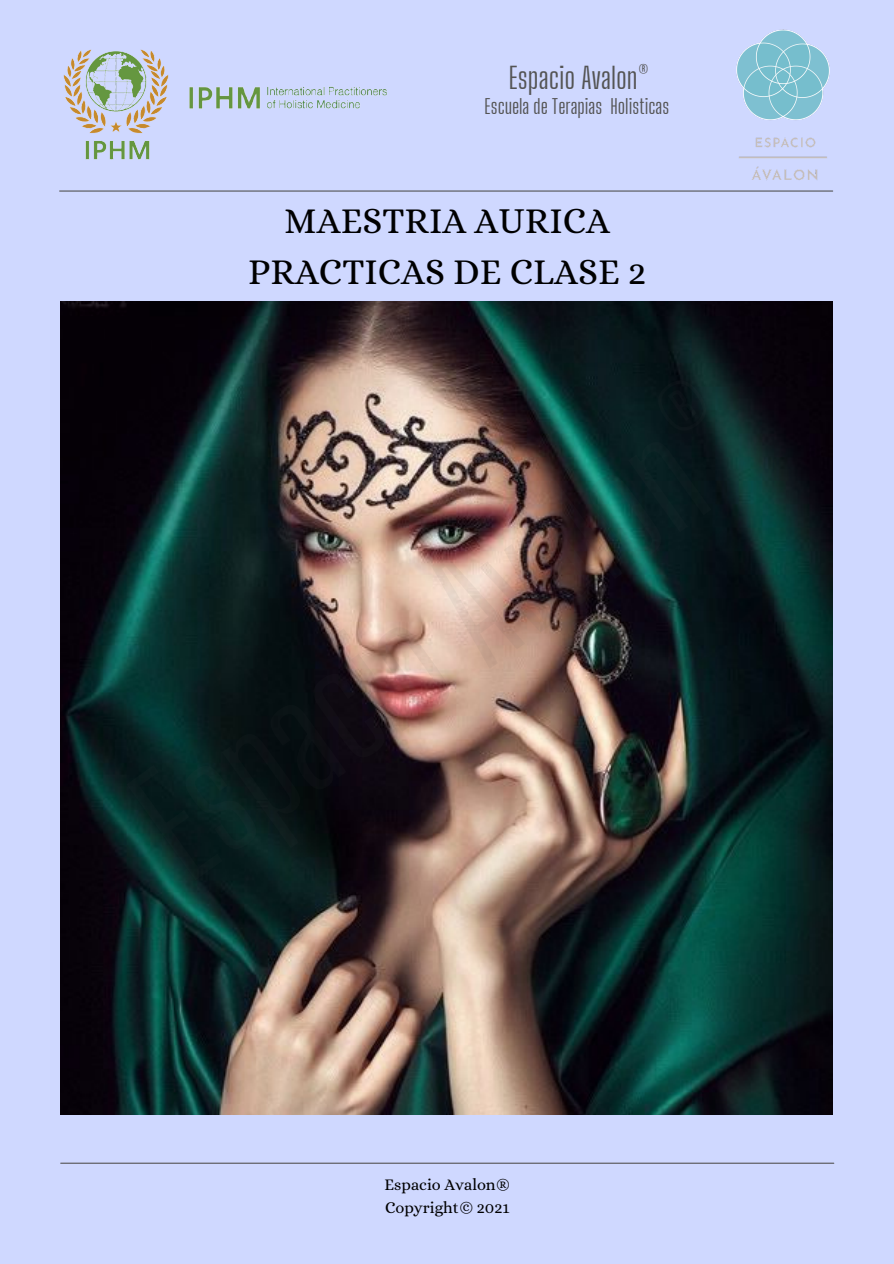
<style>
.page{position:relative;width:894px;height:1264px;background:#fff}
.page>*{position:absolute;margin:0;border:0;box-sizing:border-box;transform-origin:0 0}
.t1{font:36.6px "Alice";color:#000}
.t2{font:29.25px "Big Shoulders Display";color:#545454}
.t3{font:19.95px "Big Shoulders Display";color:#545454}
.t4{font:16.35px "Alice";color:#000}
</style>
<div class="page">
<div style="left:0;top:0;width:893px;height:1263px;background:#cfd8ff"></div>
<img style="left:60px;top:301px;width:772px;height:813px">
<hr style="left:60px;top:190px;width:772px;height:2px;background:#545454">
<hr style="left:61px;top:1162px;width:772px;height:1px;background:#545454">
<img style="left:736px;top:29px;width:94px;height:152px">
<img style="left:198px;top:86px;width:189px;height:23px">
<img style="left:63px;top:49px;width:130px;height:111px">
<p class="t2" style="left:508px;top:60px;width:142px">Espacio Avalon®</p>
<p class="t3" style="left:484px;top:95px;width:186px">Escuela de Terapias Holisticas</p>
<p class="t1" style="left:284px;top:200px;width:327px">MAESTRIA AURICA</p>
<p class="t1" style="left:248px;top:251px;width:399px">PRACTICAS DE CLASE 2</p>
<p class="t4" style="left:384px;top:1175px;width:127px">Espacio Avalon®</p>
<p class="t4" style="left:385px;top:1197px;width:126px">Copyright© 2021</p>
</div>
